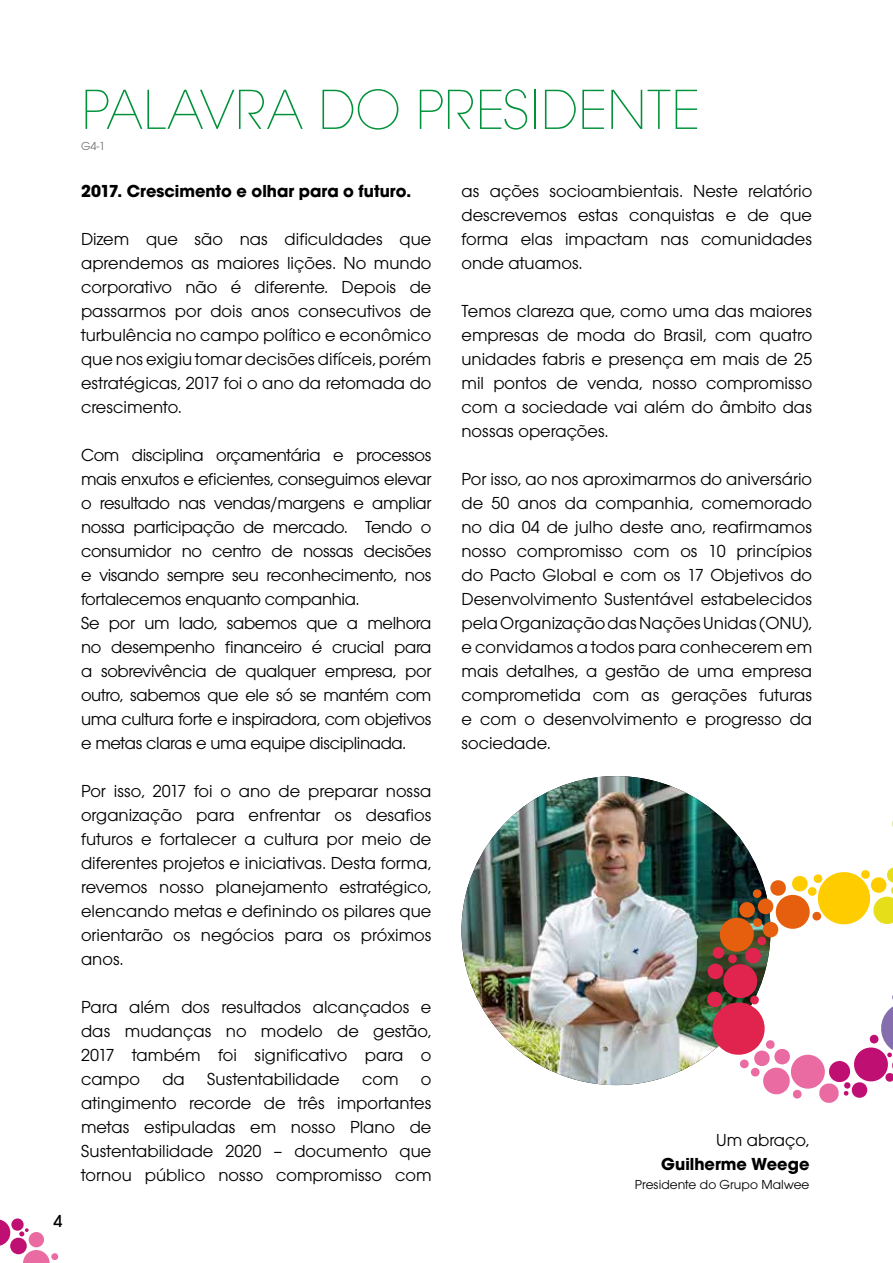
<style>
.page{position:relative;width:893px;height:1263px;background:#fff}
.page>*{position:absolute;margin:0;border:0;box-sizing:border-box;transform-origin:0 0}
.t1{font:200 58.5px "Avalon";color:#009239}
.t2{font:18px/24px "Avalon";letter-spacing:-.02em;color:#000;text-align:justify}
.t3{font:700 18px "Avalon";color:#000}
.t4{font:18px "Avalon";color:#000}
.t5{font:500 18px "Avalon";color:#000}
.t6{font:13.5px "Avalon";color:#000}
.t7{font:12px "Avalon";color:#706f6f}
</style>
<div class="page">
<svg style="left:0;top:1219px;width:10px;height:27px"></svg>
<svg style="left:23px;top:1250px;width:27px;height:13px"></svg>
<div style="left:51px;top:1253px;width:7px;height:7px;background:#ea6ba1;border-radius:50%"></div>
<svg style="left:19px;top:1228px;width:10px;height:8px"></svg>
<svg style="left:11px;top:1218px;width:13px;height:13px"></svg>
<div style="left:29px;top:1232px;width:15px;height:15px;background:#ea6ba1;border-radius:50%"></div>
<div style="left:10px;top:1238px;width:17px;height:16px;background:#c00f73;border-radius:50%"></div>
<img style="left:461px;top:776px;width:309px;height:309px;border-radius:154px">
<svg style="left:706px;top:866px;width:187px;height:237px"></svg>
<p class="t5" style="left:53px;top:1210px;width:11px">4</p>
<h1 class="t1" style="left:81px;top:77px;width:620px">PALAVRA DO PRESIDENTE</h1>
<p class="t7" style="left:81px;top:139px;width:26px">G4-1</p>
<p class="t3" style="left:81px;top:180px;width:332px">2017. Crescimento e olhar para o futuro.</p>
<p class="t2" style="left:81px;top:227px;width:352px">Dizem que são nas dificuldades que aprendemos as maiores lições. No mundo corporativo não é diferente. Depois de passarmos por dois anos consecutivos de turbulência no campo político e econômico que nos exigiu tomar decisões difíceis, porém estratégicas, 2017 foi o ano da retomada do crescimento.</p>
<p class="t2" style="left:81px;top:443px;width:352px;text-align:left">Com disciplina orçamentária e processos mais enxutos e eficientes, conseguimos elevar o resultado nas vendas/margens e ampliar nossa participação de mercado. Tendo o consumidor no centro de nossas decisões e visando sempre seu reconhecimento, nos fortalecemos enquanto companhia.<br>Se por um lado, sabemos que a melhora no desempenho financeiro é crucial para a sobrevivência de qualquer empresa, por outro, sabemos que ele só se mantém com uma cultura forte e inspiradora, com objetivos e metas claras e uma equipe disciplinada.</p>
<p class="t2" style="left:81px;top:779px;width:352px">Por isso, 2017 foi o ano de preparar nossa organização para enfrentar os desafios futuros e fortalecer a cultura por meio de diferentes projetos e iniciativas. Desta forma, revemos nosso planejamento estratégico, elencando metas e definindo os pilares que orientarão os negócios para os próximos anos.</p>
<p class="t2" style="left:81px;top:995px;width:352px">Para além dos resultados alcançados e das mudanças no modelo de gestão, 2017 também foi significativo para o campo da Sustentabilidade com o atingimento recorde de três importantes metas estipuladas em nosso Plano de Sustentabilidade 2020 – documento que tornou público nosso compromisso com</p>
<p class="t2" style="left:461px;top:179px;width:352px">as ações socioambientais. Neste relatório descrevemos estas conquistas e de que forma elas impactam nas comunidades onde atuamos.</p>
<p class="t2" style="left:461px;top:299px;width:352px">Temos clareza que, como uma das maiores empresas de moda do Brasil, com quatro unidades fabris e presença em mais de 25 mil pontos de venda, nosso compromisso com a sociedade vai além do âmbito das nossas operações.</p>
<p class="t2" style="left:461px;top:467px;width:352px">Por isso, ao nos aproximarmos do aniversário de 50 anos da companhia, comemorado no dia 04 de julho deste ano, reafirmamos nosso compromisso com os 10 princípios do Pacto Global e com os 17 Objetivos do Desenvolvimento Sustentável estabelecidos pela Organização das Nações Unidas (ONU), e convidamos a todos para conhecerem em mais detalhes, a gestão de uma empresa comprometida com as gerações futuras e com o desenvolvimento e progresso da sociedade.</p>
<p class="t4" style="left:716px;top:1130px;width:95px">Um abraço,</p>
<p class="t3" style="left:661px;top:1153px;width:150px">Guilherme Weege</p>
<p class="t6" style="left:635px;top:1176px;width:176px">Presidente do Grupo Malwee</p>
</div>
